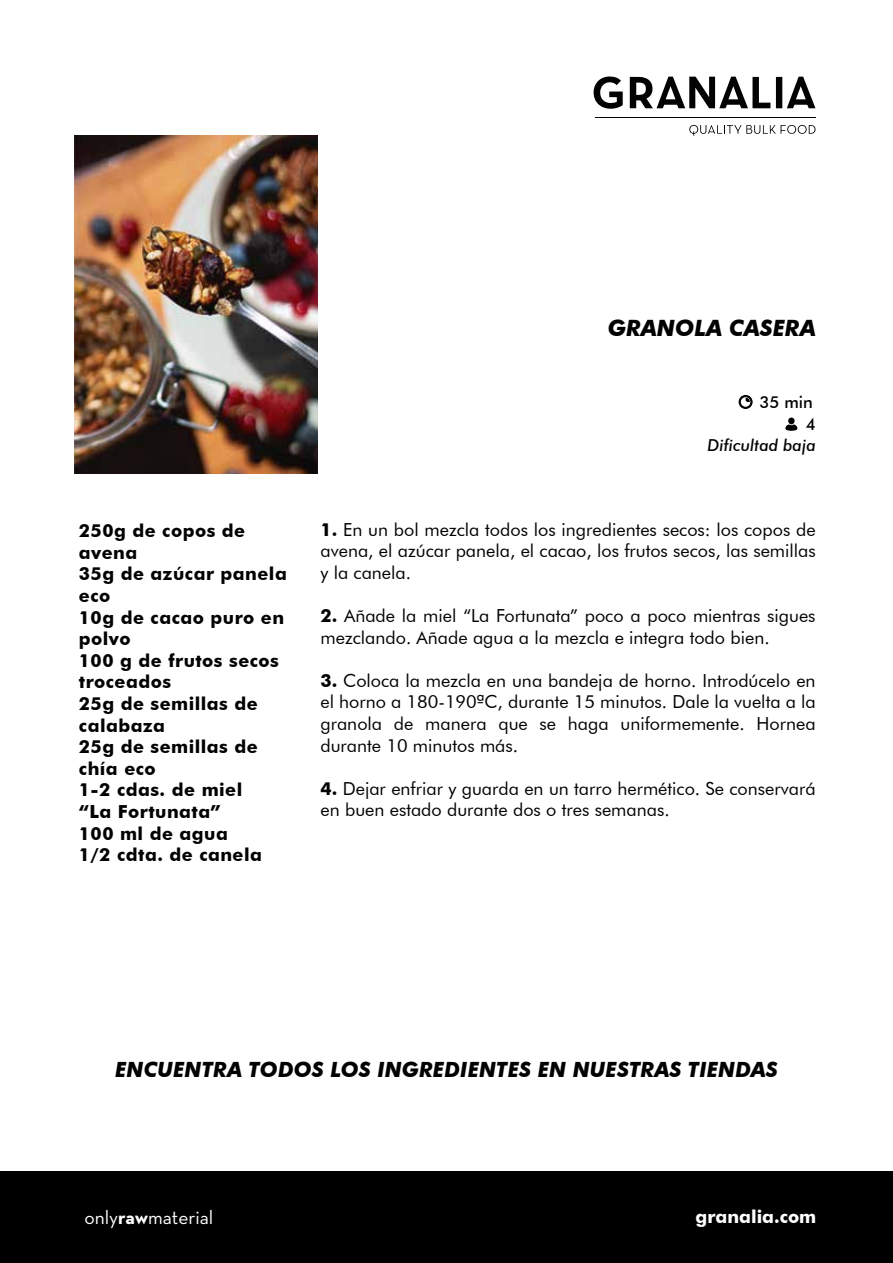
<style>
.page{position:relative;width:893px;height:1263px;background:#fff}
.page>*{position:absolute;margin:0;border:0;box-sizing:border-box;transform-origin:0 0}
.t1{font:italic 700 22.5px "Futura BT";color:#020203}
.t2{font:italic 700 21px "Futura BT";color:#020203}
.t3{font:19.5px "Neutra Text";color:#fff}
.t4{font:18px/21.6px "Futura BT";color:#020203;text-align:justify}
.t5{font:700 18px/21.6px "Futura BT";letter-spacing:.025em;color:#020203}
.t6{font:700 18px "Futura BT";color:#fff}
.t7{font:italic 500 16.5px "Futura BT";color:#020203}
.t8{font:500 16.5px "Futura BT";color:#020203}
.s1{font-weight:700}
</style>
<div class="page">
<div style="left:0;top:1172px;width:893px;height:91px;background:#000"></div>
<svg style="left:593px;top:76px;width:30px;height:33px"></svg>
<svg style="left:630px;top:77px;width:140px;height:31px"></svg>
<svg style="left:776px;top:77px;width:39px;height:31px"></svg>
<hr style="left:595px;top:117px;width:220px;height:1px;background:#020203">
<svg style="left:689px;top:125px;width:127px;height:11px"></svg>
<svg style="left:738px;top:395px;width:15px;height:14px"></svg>
<svg style="left:785px;top:418px;width:12px;height:13px"></svg>
<img style="left:75px;top:136px;width:242px;height:337px">
<p class="t1" style="left:608px;top:314px;width:210px">GRANOLA CASERA</p>
<p class="t5" style="left:79px;top:520px;width:209px">250g de copos de avena<br>35g de azúcar panela eco<br>10g de cacao puro en polvo<br>100 g de frutos secos troceados<br>25g de semillas de calabaza<br>25g de semillas de chía eco<br>1-2 cdas. de miel<br>“La Fortunata”<br>100 ml de agua<br>1/2 cdta. de canela</p>
<p class="t8" style="left:760px;top:392px;width:55px">35 min</p>
<p class="t7" style="left:707px;top:435px;width:110px">Dificultad baja</p>
<p class="t8" style="left:806px;top:414px;width:11px">4</p>
<p class="t4" style="left:320px;top:518px;width:497px"><span class="s1">1.</span> En un bol mezcla todos los ingredientes secos: los copos de avena, el azúcar panela, el cacao, los frutos secos, las semillas y la canela.</p>
<p class="t4" style="left:320px;top:605px;width:497px"><span class="s1">2.</span> Añade la miel “La Fortunata” poco a poco mientras sigues mezclando. Añade agua a la mezcla e integra todo bien.</p>
<p class="t4" style="left:320px;top:669px;width:497px"><span class="s1">3.</span> Coloca la mezcla en una bandeja de horno. Introdúcelo en el horno a 180-190ªC, durante 15 minutos. Dale la vuelta a la granola de manera que se haga uniformemente. Hornea durante 10 minutos más.</p>
<p class="t4" style="left:320px;top:777px;width:497px"><span class="s1">4.</span> Dejar enfriar y guarda en un tarro hermético. Se conservará en buen estado durante dos o tres semanas.</p>
<p class="t2" style="left:115px;top:1057px;width:664px">ENCUENTRA TODOS LOS INGREDIENTES EN NUESTRAS TIENDAS</p>
<p class="t3" style="left:84px;top:1205px;width:131px">only<span class="s1">raw</span>material</p>
<p class="t6" style="left:696px;top:1206px;width:122px">granalia.com</p>
</div>
